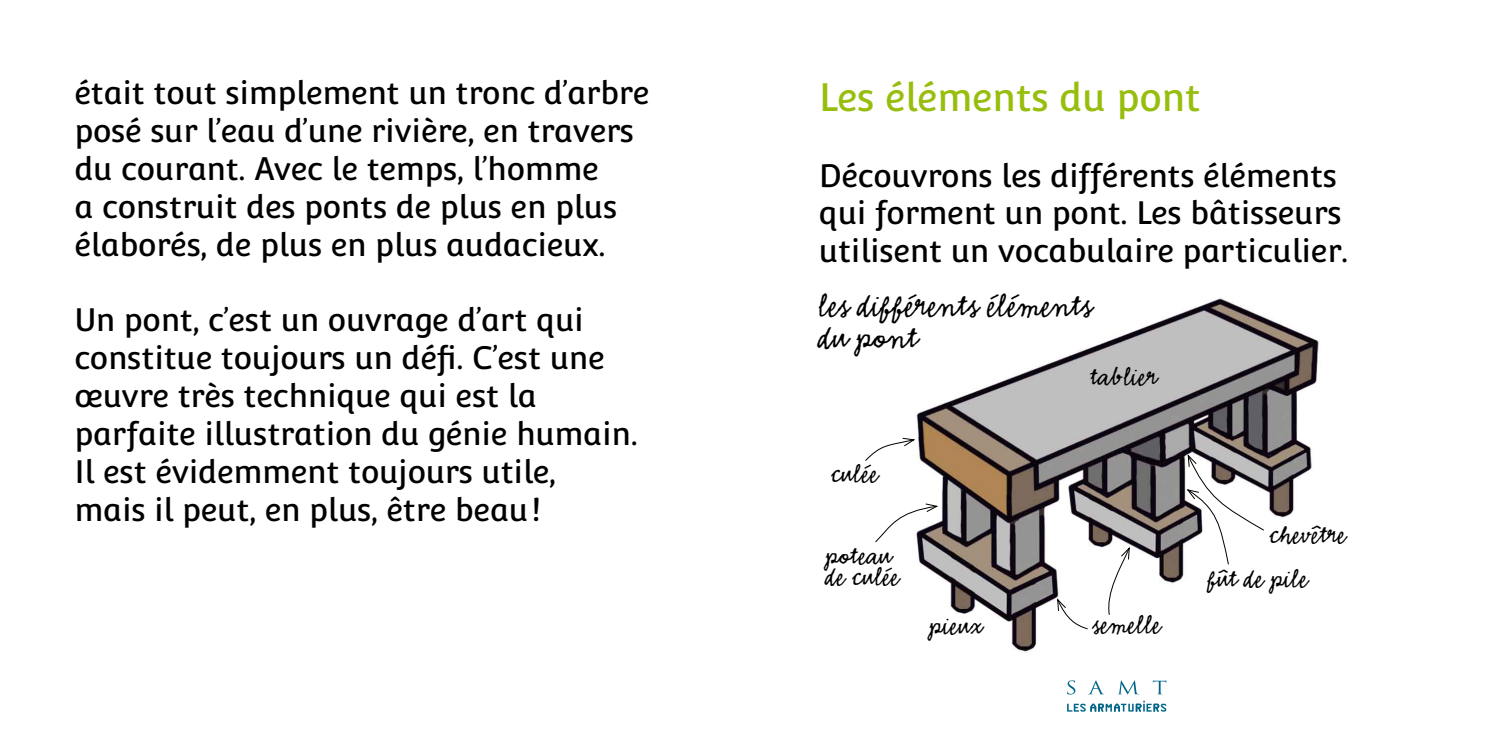
<style>
.page{position:relative;width:1489px;height:745px;background:#fff}
.page>*{position:absolute;margin:0;border:0;box-sizing:border-box;transform-origin:0 0}
.t1{font:38.5px "Convergence";letter-spacing:-.01em;color:#97be0d}
.t2{font:35px/31.5px "Emmascript MVB Std";color:#000}
.t3{font:31.5px/37.8px "Convergence";letter-spacing:-.01em;color:#000}
.t4{font:28px/21px "Emmascript MVB Std";color:#000}
</style>
<div class="page">
<svg style="left:1067px;top:700px;width:99px;height:11px"></svg>
<svg style="left:1067px;top:680px;width:8px;height:14px"></svg>
<svg style="left:1090px;top:680px;width:12px;height:13px"></svg>
<svg style="left:1119px;top:680px;width:18px;height:13px"></svg>
<svg style="left:1152px;top:680px;width:14px;height:13px"></svg>
<img style="left:916px;top:298px;width:403px;height:354px">
<svg style="left:1105px;top:545px;width:25px;height:70px"></svg>
<svg style="left:1056px;top:597px;width:32px;height:32px"></svg>
<svg style="left:865px;top:437px;width:50px;height:24px"></svg>
<svg style="left:875px;top:502px;width:64px;height:41px"></svg>
<svg style="left:1185px;top:453px;width:79px;height:112px"></svg>
<p class="t3" style="left:74px;top:74px;width:576px">était tout simplement un tronc d’arbre posé sur l’eau d’une rivière, en travers du courant. Avec le temps, l’homme<br>a construit des ponts de plus en plus élaborés, de plus en plus audacieux.</p>
<p class="t3" style="left:74px;top:301px;width:564px">Un pont, c’est un ouvrage d’art qui constitue toujours un défi. C’est une œuvre très technique qui est la parfaite illustration du génie humain.<br>Il est évidemment toujours utile,<br>mais il peut, en plus, être beau!</p>
<p class="t1" style="left:819px;top:74px;width:383px">Les éléments du pont</p>
<p class="t3" style="left:819px;top:156px;width:531px">Découvrons les différents éléments qui forment un pont. Les bâtisseurs utilisent un vocabulaire particulier.</p>
<p class="t2" style="left:819px;top:291px;width:275px">les différents éléments du pont</p>
<p class="t4" style="left:1090px;top:367px;width:68px">tablier</p>
<p class="t4" style="left:831px;top:464px;width:49px">culée</p>
<p class="t4" style="left:825px;top:546px;width:75px">poteau de culée</p>
<p class="t4" style="left:929px;top:616px;width:55px">pieux</p>
<p class="t4" style="left:1093px;top:614px;width:70px">semelle</p>
<p class="t4" style="left:1269px;top:525px;width:78px">chevêtre</p>
<p class="t4" style="left:1207px;top:568px;width:102px">fût de pile</p>
</div>
